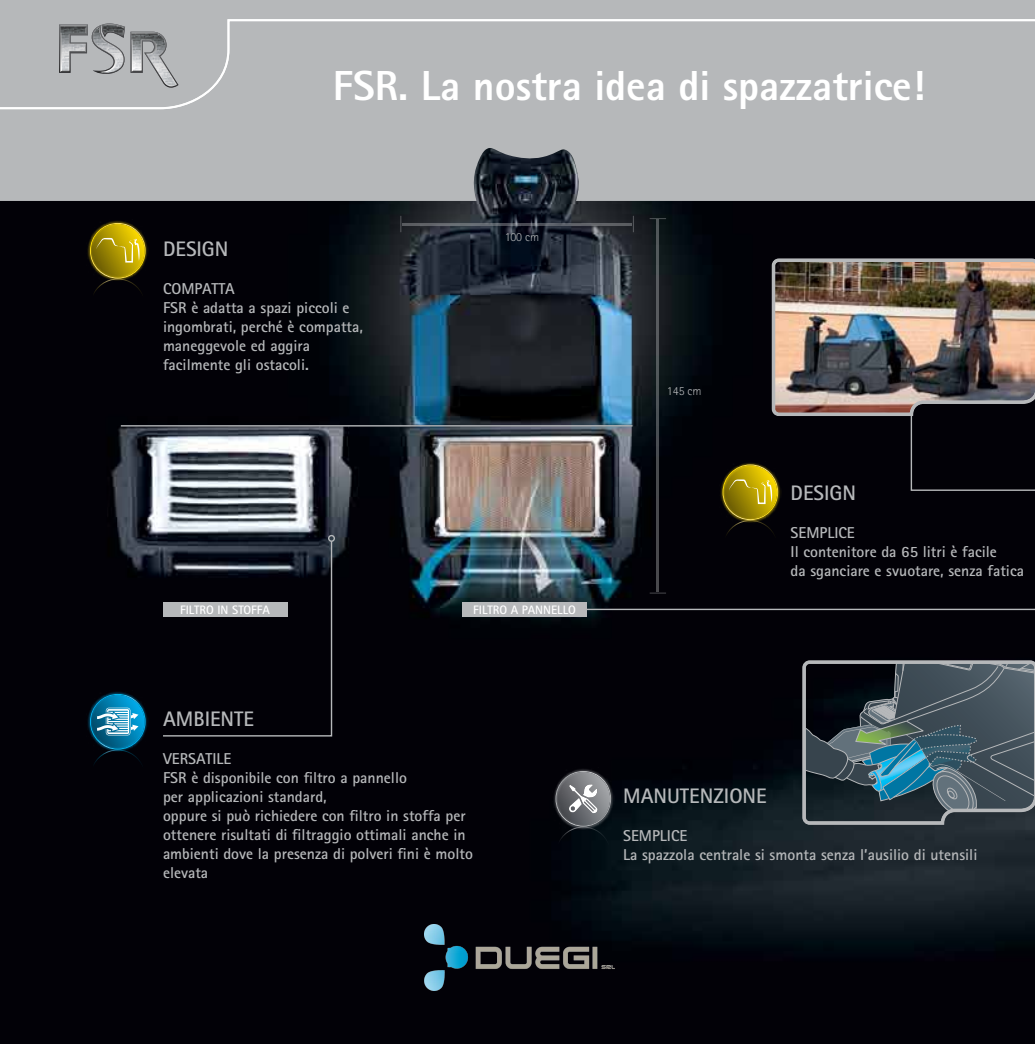
<style>
.page{position:relative;width:1035px;height:1044px;background:#fff}
.page>*{position:absolute;margin:0;border:0;box-sizing:border-box;transform-origin:0 0}
.t1{font:800 42px "Rotis Sans Serif";color:#fff}
.t2{font:700 21px "Rotis Sans Serif";color:#b6b8ba}
.t3{font:700 15.75px/18.9px "Rotis Sans Serif";color:#b6b8ba}
.t4{font:700 12.25px "Rotis Sans Serif";color:#fff}
.t5{font:300 12.25px "Rotis Sans Serif";color:#b6b8ba}
</style>
<div class="page">
<img style="left:0;top:202px;width:1034px;height:841px">
<img style="left:552px;top:767px;width:62px;height:62px">
<svg style="left:555px;top:770px;width:56px;height:74px"></svg>
<img style="left:87px;top:690px;width:62px;height:62px">
<svg style="left:90px;top:693px;width:55px;height:74px"></svg>
<img style="left:87px;top:219px;width:62px;height:63px">
<svg style="left:90px;top:223px;width:55px;height:73px"></svg>
<img style="left:719px;top:461px;width:3px;height:62px">
<div style="left:0;top:0;width:1034px;height:202px;background:#b6b8ba"></div>
<hr style="left:121px;top:425px;width:511px;height:1px;background:#b6b8ba">
<svg style="left:161px;top:539px;width:172px;height:198px"></svg>
<div style="left:328px;top:534px;width:7px;height:7px;border:1px solid #b6b8ba;border-radius:50%"></div>
<div style="left:163px;top:601px;width:124px;height:15px;background:#b6b8ba"></div>
<div style="left:462px;top:601px;width:124px;height:15px;background:#b6b8ba"></div>
<svg style="left:800px;top:658px;width:234px;height:168px"></svg>
<img style="left:722px;top:256px;width:312px;height:282px">
<hr style="left:583px;top:608px;width:451px;height:2px;background:#b6b8ba">
<svg style="left:632px;top:216px;width:1px;height:16px"></svg>
<svg style="left:400px;top:216px;width:1px;height:16px"></svg>
<hr style="left:402px;top:223px;width:229px;height:2px;background:#b6b8ba">
<svg style="left:649px;top:218px;width:17px;height:1px"></svg>
<svg style="left:649px;top:592px;width:17px;height:1px"></svg>
<hr style="left:656px;top:219px;width:3px;height:372px;background:#b6b8ba">
<img style="left:424px;top:924px;width:190px;height:66px">
<h1 class="t1" style="left:333px;top:59px;width:593px">FSR. La nostra idea di spazzatrice!</h1>
<h2 class="t2" style="left:163px;top:236px;width:67px">DESIGN</h2>
<p class="t3" style="left:163px;top:279px;width:201px">COMPATTA<br>FSR è adatta a spazi piccoli e ingombrati, perché è compatta, maneggevole ed aggira facilmente gli ostacoli.</p>
<p class="t5" style="left:504px;top:230px;width:36px">100 cm</p>
<p class="t4" style="left:180px;top:601px;width:92px">FILTRO IN STOFFA</p>
<p class="t4" style="left:473px;top:601px;width:104px">FILTRO A PANNELLO</p>
<h2 class="t2" style="left:163px;top:705px;width:92px">AMBIENTE</h2>
<p class="t3" style="left:163px;top:748px;width:311px">VERSATILE<br>FSR è disponibile con filtro a pannello<br>per applicazioni standard,<br>oppure si può richiedere con filtro in stoffa per ottenere risultati di filtraggio ottimali anche in ambienti dove la presenza di polveri fini è molto elevata</p>
<p class="t5" style="left:666px;top:384px;width:36px">145 cm</p>
<h2 class="t2" style="left:790px;top:479px;width:67px">DESIGN</h2>
<p class="t3" style="left:790px;top:522px;width:235px">SEMPLICE<br>Il contenitore da 65 litri è facile<br>da sganciare e svuotare, senza fatica</p>
<h2 class="t2" style="left:623px;top:782px;width:145px">MANUTENZIONE</h2>
<p class="t3" style="left:623px;top:825px;width:355px">SEMPLICE<br>La spazzola centrale si smonta senza l’ausilio di utensili</p>
</div>
